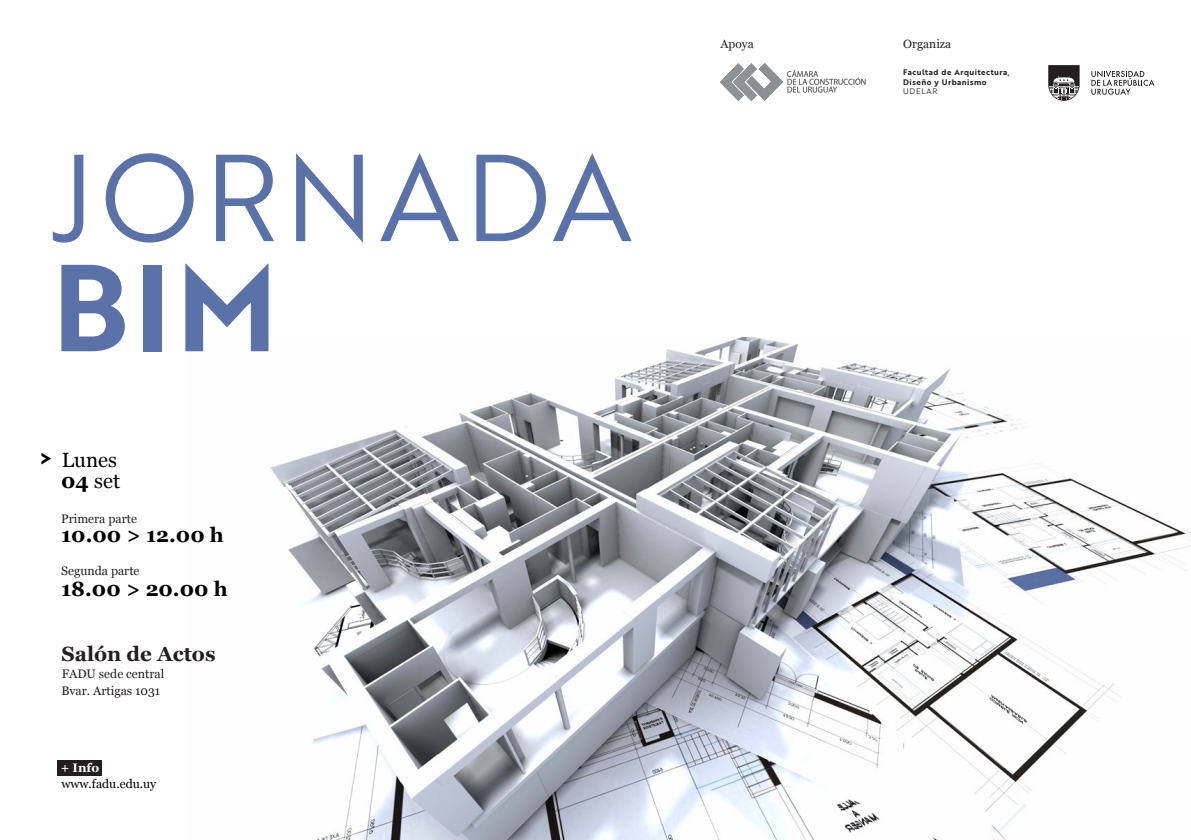
<style>
.page{position:relative;width:1191px;height:840px;background:#fff}
.page>*{position:absolute;margin:0;border:0;box-sizing:border-box;transform-origin:0 0}
.t1{font:120px "Brother 1816 Book";letter-spacing:.04em;color:#5b72a8}
.t2{font:120px "Brother 1816 Bold";color:#5b72a8}
.t3{font:700 20.6px "Georgia";color:#000}
.t4{font:700 20.6px "Georgia";color:#231f20}
.t5{font:20.6px/20.6px "Georgia";color:#000;text-align:right}
.t6{font:12.4px/16.8px "Georgia";color:#231f20}
.t7{font:12.4px "Georgia";color:#000}
.t8{font:700 12.4px "Georgia";color:#fff}
.t9{font:12px "Georgia";color:#231f20}
.t10{font:8px/9.4px "Brother 1816 Bold";letter-spacing:.06em;color:#231f20}
.t11{font:8px "Brother 1816 Book";letter-spacing:.1em;color:#231f20}
.s1{font-family:"Brother 1816 Bold"}
.s2{font-weight:700}
</style>
<div class="page">
<div style="left:58px;top:759px;width:44px;height:16px;background:#231f20"></div>
<img style="left:270px;top:338px;width:921px;height:501px">
<img style="left:720px;top:63px;width:146px;height:37px">
<svg style="left:1091px;top:71px;width:63px;height:24px"></svg>
<svg style="left:1048px;top:65px;width:31px;height:36px"></svg>
<h1 class="t1" style="left:52px;top:109px;width:581px">JORNADA</h1>
<h1 class="t2" style="left:52px;top:217px;width:227px">BIM</h1>
<h2 class="t5" style="left:40px;top:450px;width:82px"><span class="s1">&gt;</span> Lunes<br><span class="s2">04</span> set</h2>
<p class="t6" style="left:61px;top:511px;width:77px">Primera parte</p>
<h2 class="t3" style="left:61px;top:521px;width:164px">10.00 &gt; 12.00 h</h2>
<p class="t6" style="left:61px;top:562px;width:80px">Segunda parte</p>
<h2 class="t3" style="left:61px;top:575px;width:168px">18.00 &gt; 20.00 h</h2>
<h2 class="t4" style="left:61px;top:640px;width:156px">Salón de Actos</h2>
<p class="t6" style="left:61px;top:665px;width:104px">FADU sede central<br>Bvar. Artigas 1031</p>
<p class="t8" style="left:61px;top:759px;width:40px">+ Info</p>
<p class="t7" style="left:61px;top:776px;width:96px">www.fadu.edu.uy</p>
<p class="t9" style="left:720px;top:37px;width:35px">Apoya</p>
<p class="t9" style="left:903px;top:36px;width:49px">Organiza</p>
<p class="t10" style="left:903px;top:68px;width:108px">Facultad de Arquitectura,<br>Diseño y Urbanismo</p>
<p class="t11" style="left:903px;top:86px;width:36px">UDELAR</p>
</div>
